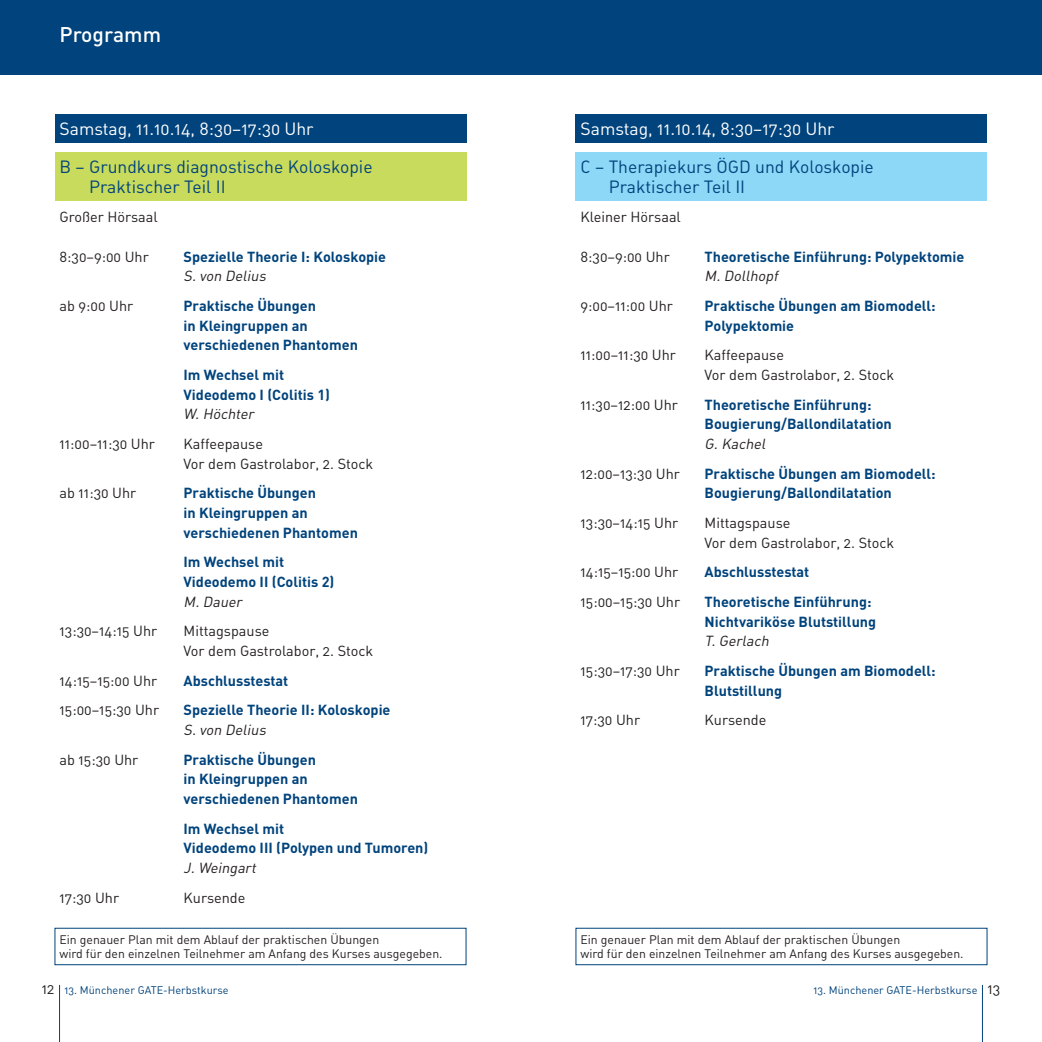
<style>
.page{position:relative;width:1042px;height:1042px;background:#fff}
.page>*{position:absolute;margin:0;border:0;box-sizing:border-box;transform-origin:0 0}
.t1{font:500 21px "DIN";color:#fff}
.t2{font:17.5px/19.6px "DIN Regular Alternate";color:#01437c}
.t3{font:17.5px "DIN Regular Alternate";color:#fff}
.t4{font:700 14.35px/19.6px "DIN";color:#01437c}
.t5{font:14.35px/19.6px "DIN Regular Alternate";color:#231f20}
.t6{font:italic 14.35px "DIN Regular Alternate";color:#231f20}
.t7{font:12.25px/14px "DIN Regular Alternate";color:#231f20}
.t8{font:10.85px "DIN Regular Alternate";color:#01437c}
.s1{font-size:14.35px;color:#231f20}
</style>
<div class="page">
<div style="left:0;top:0;width:521px;height:74px;background:#01437c"></div>
<div style="left:55px;top:114px;width:411px;height:29px;background:#01437c"></div>
<div style="left:55px;top:153px;width:411px;height:48px;background:#c8db5c"></div>
<div style="left:55px;top:928px;width:411px;height:37px;border:1px solid #01437c"></div>
<div style="left:521px;top:0;width:521px;height:74px;background:#01437c"></div>
<div style="left:575px;top:114px;width:412px;height:29px;background:#01437c"></div>
<div style="left:575px;top:153px;width:412px;height:48px;background:#8dd7f7"></div>
<div style="left:575px;top:928px;width:412px;height:37px;border:1px solid #01437c"></div>
<hr style="left:59px;top:985px;width:1px;height:57px;background:#01437c">
<hr style="left:982px;top:985px;width:1px;height:57px;background:#01437c">
<h1 class="t1" style="left:60px;top:27px;width:103px">Programm</h1>
<p class="t3" style="left:60px;top:122px;width:256px">Samstag, 11.10.14, 8:30–17:30 Uhr</p>
<p class="t2" style="left:89px;top:159px;width:285px;text-indent:-30px">B – Grundkurs diagnostische Koloskopie<br>Praktischer Teil II</p>
<p class="t5" style="left:60px;top:209px;width:100px">Großer Hörsaal</p>
<p class="t5" style="left:60px;top:248px;width:91px">8:30–9:00 Uhr</p>
<p class="t4" style="left:184px;top:248px;width:204px">Spezielle Theorie I: Koloskopie</p>
<p class="t6" style="left:184px;top:271px;width:86px">S. von Delius</p>
<p class="t5" style="left:60px;top:298px;width:75px">ab 9:00 Uhr</p>
<p class="t4" style="left:184px;top:297px;width:176px">Praktische Übungen<br>in Kleingruppen an verschiedenen Phantomen</p>
<p class="t4" style="left:184px;top:366px;width:148px">Im Wechsel mit<br>Videodemo I (Colitis 1)</p>
<p class="t6" style="left:184px;top:409px;width:74px">W. Höchter</p>
<p class="t5" style="left:60px;top:436px;width:97px">11:00–11:30 Uhr</p>
<p class="t5" style="left:184px;top:436px;width:191px">Kaffeepause<br>Vor dem Gastrolabor, 2. Stock</p>
<p class="t5" style="left:60px;top:485px;width:78px">ab 11:30 Uhr</p>
<p class="t4" style="left:184px;top:485px;width:176px">Praktische Übungen<br>in Kleingruppen an verschiedenen Phantomen</p>
<p class="t4" style="left:184px;top:553px;width:152px">Im Wechsel mit<br>Videodemo II (Colitis 2)</p>
<p class="t6" style="left:184px;top:596px;width:62px">M. Dauer</p>
<p class="t5" style="left:60px;top:623px;width:99px">13:30–14:15 Uhr</p>
<p class="t5" style="left:184px;top:623px;width:191px">Mittagspause<br>Vor dem Gastrolabor, 2. Stock</p>
<p class="t5" style="left:60px;top:672px;width:99px">14:15–15:00 Uhr</p>
<p class="t4" style="left:184px;top:672px;width:106px">Abschlusstestat</p>
<p class="t5" style="left:60px;top:702px;width:101px">15:00–15:30 Uhr</p>
<p class="t4" style="left:184px;top:701px;width:208px">Spezielle Theorie II: Koloskopie</p>
<p class="t6" style="left:184px;top:724px;width:86px">S. von Delius</p>
<p class="t5" style="left:60px;top:751px;width:80px">ab 15:30 Uhr</p>
<p class="t4" style="left:184px;top:751px;width:176px">Praktische Übungen<br>in Kleingruppen an verschiedenen Phantomen</p>
<p class="t4" style="left:184px;top:820px;width:246px">Im Wechsel mit<br>Videodemo III (Polypen und Tumoren)</p>
<p class="t6" style="left:184px;top:862px;width:76px">J. Weingart</p>
<p class="t5" style="left:60px;top:889px;width:61px">17:30 Uhr</p>
<p class="t5" style="left:184px;top:889px;width:63px">Kursende</p>
<p class="t3" style="left:580px;top:122px;width:256px">Samstag, 11.10.14, 8:30–17:30 Uhr</p>
<p class="t2" style="left:609px;top:159px;width:267px;text-indent:-28px">C – Therapiekurs ÖGD und Koloskopie<br>Praktischer Teil II</p>
<p class="t5" style="left:580px;top:209px;width:102px">Kleiner Hörsaal</p>
<p class="t5" style="left:580px;top:248px;width:91px">8:30–9:00 Uhr</p>
<p class="t4" style="left:704px;top:248px;width:261px">Theoretische Einführung: Polypektomie</p>
<p class="t6" style="left:704px;top:271px;width:77px">M. Dollhopf</p>
<p class="t5" style="left:580px;top:298px;width:94px">9:00–11:00 Uhr</p>
<p class="t4" style="left:704px;top:297px;width:233px">Praktische Übungen am Biomodell:<br>Polypektomie</p>
<p class="t5" style="left:580px;top:347px;width:97px">11:00–11:30 Uhr</p>
<p class="t5" style="left:704px;top:347px;width:191px">Kaffeepause<br>Vor dem Gastrolabor, 2. Stock</p>
<p class="t5" style="left:580px;top:396px;width:99px">11:30–12:00 Uhr</p>
<p class="t4" style="left:704px;top:396px;width:189px">Theoretische Einführung:<br>Bougierung/Ballondilatation</p>
<p class="t6" style="left:704px;top:439px;width:65px">G. Kachel</p>
<p class="t5" style="left:580px;top:465px;width:101px">12:00–13:30 Uhr</p>
<p class="t4" style="left:704px;top:465px;width:233px">Praktische Übungen am Biomodell:<br>Bougierung/Ballondilatation</p>
<p class="t5" style="left:580px;top:515px;width:99px">13:30–14:15 Uhr</p>
<p class="t5" style="left:704px;top:515px;width:191px">Mittagspause<br>Vor dem Gastrolabor, 2. Stock</p>
<p class="t5" style="left:580px;top:564px;width:99px">14:15–15:00 Uhr</p>
<p class="t4" style="left:704px;top:563px;width:106px">Abschlusstestat</p>
<p class="t5" style="left:580px;top:593px;width:101px">15:00–15:30 Uhr</p>
<p class="t4" style="left:704px;top:593px;width:173px">Theoretische Einführung:<br>Nichtvariköse Blutstillung</p>
<p class="t6" style="left:704px;top:636px;width:68px">T. Gerlach</p>
<p class="t5" style="left:580px;top:662px;width:101px">15:30–17:30 Uhr</p>
<p class="t4" style="left:704px;top:662px;width:233px">Praktische Übungen am Biomodell:<br>Blutstillung</p>
<p class="t5" style="left:580px;top:712px;width:61px">17:30 Uhr</p>
<p class="t5" style="left:704px;top:712px;width:63px">Kursende</p>
<p class="t7" style="left:60px;top:934px;width:384px">Ein genauer Plan mit dem Ablauf der praktischen Übungen<br>wird für den einzelnen Teilnehmer am Anfang des Kurses ausgegeben.</p>
<p class="t7" style="left:580px;top:934px;width:384px">Ein genauer Plan mit dem Ablauf der praktischen Übungen<br>wird für den einzelnen Teilnehmer am Anfang des Kurses ausgegeben.</p>
<p class="t8" style="left:42px;top:986px;width:188px"><span class="s1">12</span> 13. Münchener GATE-Herbstkurse</p>
<p class="t8" style="left:813px;top:986px;width:188px">13. Münchener GATE-Herbstkurse <span class="s1">13</span></p>
</div>
